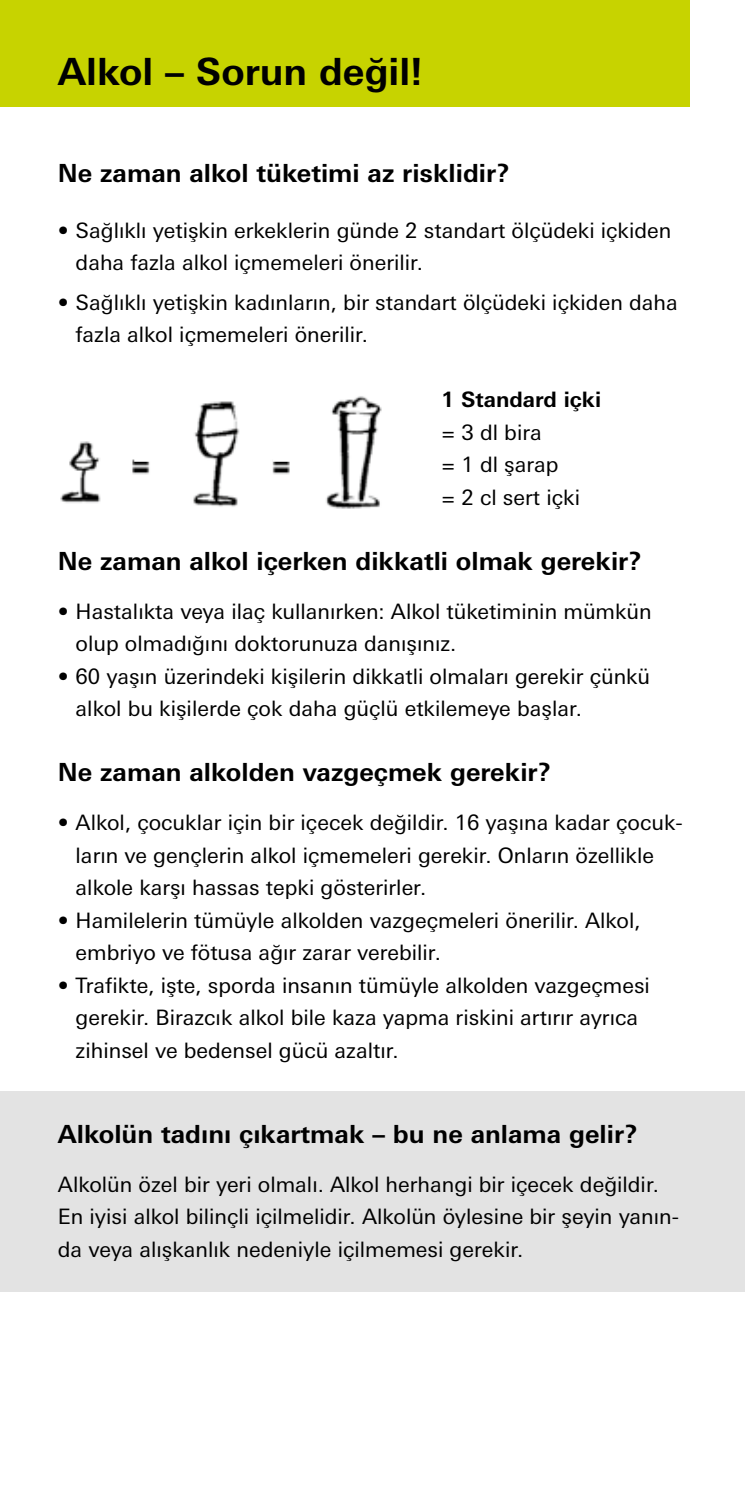
<style>
.page{position:relative;width:745px;height:1489px;background:#fff}
.page>*{position:absolute;margin:0;border:0;box-sizing:border-box;transform-origin:0 0}
.t1{font:700 45px "Univers Next Cyr";color:#fff}
.t2{font:700 37.5px "Univers Next Cyr";color:#000}
.t3{font:700 25px "Univers Next Cyr";color:#000}
.t4{font:21.25px/32.5px "Univers Next Cyr";color:#000}
.t5{font:700 21.25px "Univers Next Cyr";color:#000}
</style>
<div class="page">
<div style="left:0;top:0;width:689px;height:106px;background:#c7d300"></div>
<div style="left:0;top:1091px;width:744px;height:201px;background:#e3e3e3"></div>
<img style="left:60px;top:396px;width:322px;height:113px">
<h2 class="t2" style="left:58px;top:49px;width:366px">Alkol – Sorun değil!</h2>
<p class="t3" style="left:58px;top:158px;width:453px">Ne zaman alkol tüketimi az risklidir?</p>
<p class="t4" style="left:76px;top:214px;width:597px;text-indent:-18px">• Sağlıklı yetişkin erkeklerin günde 2 standart ölçüdeki içkiden daha fazla alkol içmemeleri önerilir.</p>
<p class="t4" style="left:76px;top:286px;width:603px;text-indent:-18px">• Sağlıklı yetişkin kadınların, bir standart ölçüdeki içkiden daha fazla alkol içmemeleri önerilir.</p>
<h1 class="t1" style="left:131px;top:423px;width:31px">=</h1>
<h1 class="t1" style="left:269px;top:423px;width:31px">=</h1>
<p class="t5" style="left:441px;top:387px;width:161px">1 Standard içki</p>
<p class="t4" style="left:441px;top:416px;width:140px">= 3 dl bira<br>= 1 dl şarap<br>= 2 cl sert içki</p>
<p class="t3" style="left:58px;top:546px;width:585px">Ne zaman alkol içerken dikkatli olmak gerekir?</p>
<p class="t4" style="left:76px;top:595px;width:577px;text-indent:-18px">• Hastalıkta veya ilaç kullanırken: Alkol tüketiminin mümkün olup olmadığını doktorunuza danışınız.</p>
<p class="t4" style="left:76px;top:660px;width:575px;text-indent:-18px">• 60 yaşın üzerindeki kişilerin dikkatli olmaları gerekir çünkü alkol bu kişilerde çok daha güçlü etkilemeye başlar.</p>
<p class="t3" style="left:58px;top:757px;width:494px">Ne zaman alkolden vazgeçmek gerekir?</p>
<p class="t4" style="left:76px;top:806px;width:608px;text-indent:-18px">• Alkol, çocuklar için bir içecek değildir. 16 yaşına kadar çocuk&shy;ların ve gençlerin alkol içmemeleri gerekir. Onların özellikle alkole karşı hassas tepki gösterirler.</p>
<p class="t4" style="left:76px;top:903px;width:566px;text-indent:-18px">• Hamilelerin tümüyle alkolden vazgeçmeleri önerilir. Alkol, embriyo ve fötusa ağır zarar verebilir.</p>
<p class="t4" style="left:76px;top:968px;width:575px;text-indent:-18px">• Trafikte, işte, sporda insanın tümüyle alkolden vazgeçmesi gerekir. Birazcık alkol bile kaza yapma riskini artırır ayrıca zihinsel ve bedensel gücü azaltır.</p>
<p class="t3" style="left:58px;top:1118px;width:581px">Alkolün tadını çıkartmak – bu ne anlama gelir?</p>
<p class="t4" style="left:58px;top:1167px;width:622px">Alkolün özel bir yeri olmalı. Alkol herhangi bir içecek değildir.<br>En iyisi alkol bilinçli içilmelidir. Alkolün öylesine bir şeyin yanın&shy;da veya alışkanlık nedeniyle içilmemesi gerekir.</p>
</div>
